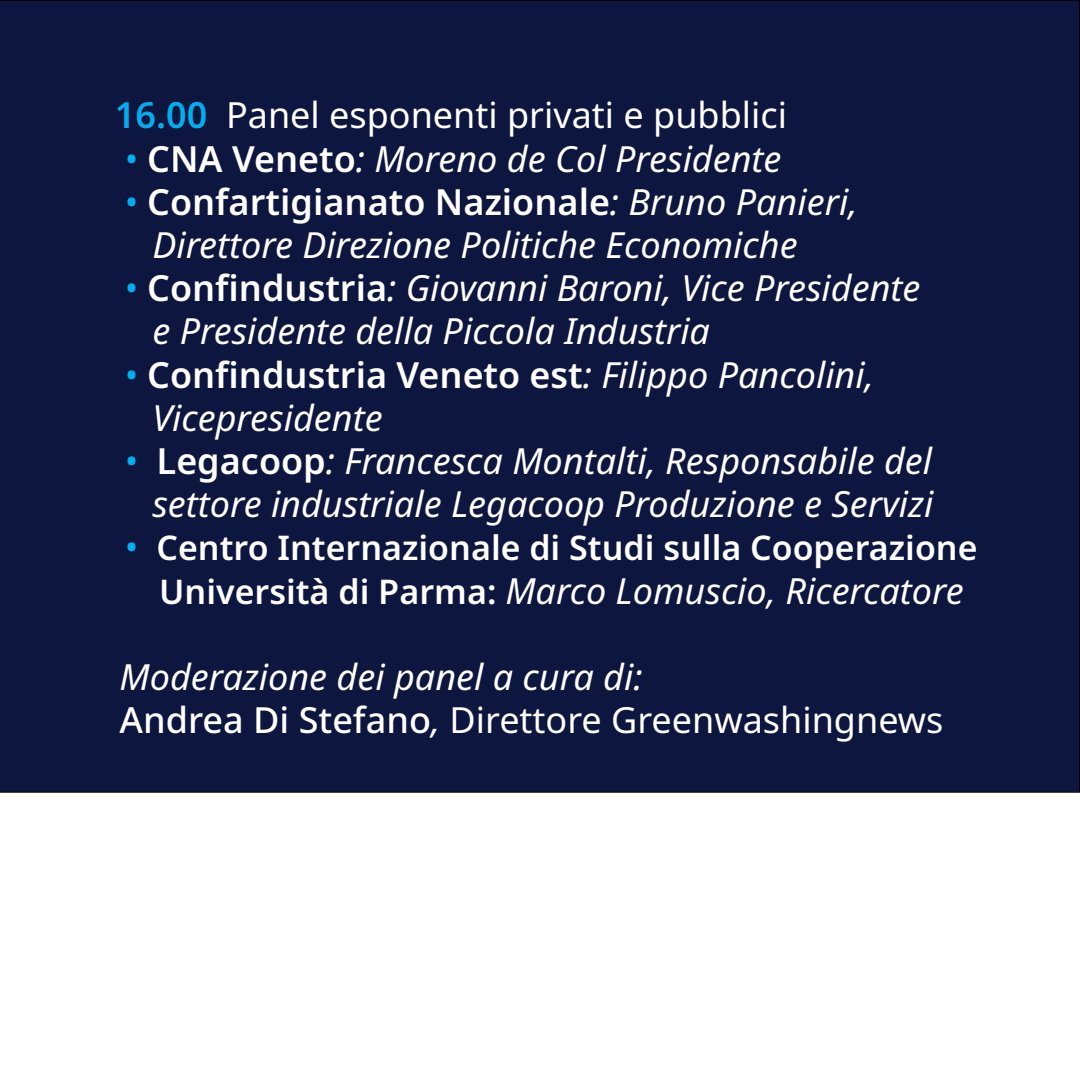
<style>
.page{position:relative;width:1080px;height:1080px;background:#fff}
.page>*{position:absolute;margin:0;border:0;box-sizing:border-box;transform-origin:0 0}
.t1{font:italic 36px/43.2px "Noto Sans";color:#fff}
.t2{font:36px "Noto Sans";color:#fff}
.t3{font:600 34px "Noto Sans";color:#fff}
.s1{font-weight:600;color:#00aeef}
.s2{color:#00aeef}
.s3{font-weight:600;font-style:normal}
.s4{font-weight:400;font-style:italic;font-size:36px;color:#00aeef}
.s5{font-weight:600;font-style:normal;font-size:34px}
.s6{font-weight:500;font-style:normal}
.s7{font-style:normal}
</style>
<div class="page">
<div style="left:0;top:0;width:1080px;height:793px;background:#0d163e"></div>
<img style="left:0;top:789px;width:17px;height:4px">
<p class="t2" style="left:115px;top:90px;width:674px"><span class="s1">16.00</span> Panel esponenti privati e pubblici</p>
<p class="t1" style="left:124px;top:138px;width:659px"><span class="s2">•</span> <span class="s3">CNA Veneto</span>: Moreno de Col Presidente</p>
<p class="t1" style="left:152px;top:181px;width:707px;text-indent:-28px"><span class="s2">•</span> <span class="s3">Confartigianato Nazionale</span>: Bruno Panieri,<br>Direttore Direzione Politiche Economiche</p>
<p class="t1" style="left:152px;top:267px;width:770px;text-indent:-28px"><span class="s2">•</span> <span class="s3">Confindustria</span>: Giovanni Baroni, Vice Presidente e Presidente della Piccola Industria</p>
<p class="t1" style="left:152px;top:354px;width:723px;text-indent:-28px"><span class="s2">•</span> <span class="s3">Confindustria Veneto est</span>: Filippo Pancolini,<br>Vicepresidente</p>
<p class="t1" style="left:124px;top:440px;width:811px;text-align:right"><span class="s2">•</span> <span class="s3">Legacoop</span>: Francesca Montalti, Responsabile del settore industriale Legacoop Produzione e Servizi</p>
<p class="t3" style="left:124px;top:524px;width:855px"><span class="s4">•</span> Centro Internazionale di Studi sulla Cooperazione</p>
<p class="t1" style="left:159px;top:570px;width:806px"><span class="s5">Università di Parma:</span> Marco Lomuscio, Ricercatore</p>
<p class="t1" style="left:119px;top:656px;width:826px">Moderazione dei panel a cura di:<br><span class="s6">Andrea Di Stefano</span>, <span class="s7">Direttore Greenwashingnews</span></p>
</div>
